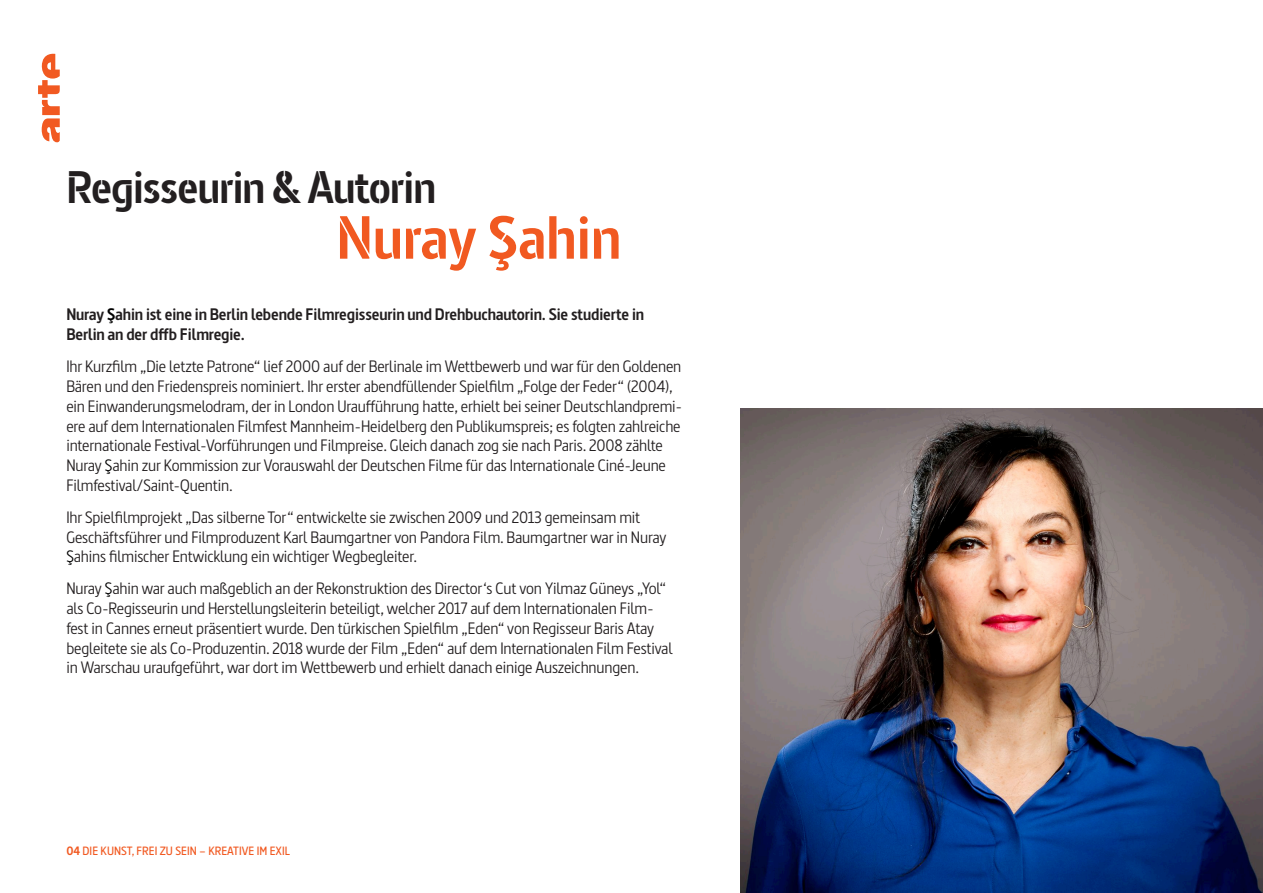
<style>
.page{position:relative;width:1263px;height:893px;background:#fff}
.page>*{position:absolute;margin:0;border:0;box-sizing:border-box;transform-origin:0 0}
.t1{font:700 60px "Barna Stencil";color:#f15921}
.t2{font:700 45px "Barna Stencil";letter-spacing:-.02em;color:#231f20}
.t3{font:16.5px/19.8px "Barna";letter-spacing:-.01em;color:#231f20}
.t4{font:700 16.5px/19.8px "Barna";letter-spacing:-.01em;color:#231f20}
.t5{font:600 12px "Barna";color:#f15921}
.s1{color:#000}
.s2{font-weight:700}
</style>
<div class="page">
<svg style="left:38px;top:53px;width:22px;height:89px"></svg>
<img style="left:740px;top:409px;width:523px;height:484px">
<p class="t2" style="left:66px;top:160px;width:371px">Regisseurin &amp; Autorin</p>
<p class="t1" style="left:336px;top:202px;width:286px">Nuray Şahin</p>
<p class="t4" style="left:66px;top:305px;width:579px">Nuray <span class="s1">Ş</span>ahin ist eine in Berlin lebende Filmregisseurin und Drehbuchautorin. Sie studierte in<br>Berlin an der dffb Filmregie.</p>
<p class="t3" style="left:66px;top:356px;width:617px">Ihr Kurzfilm „Die letzte Patrone“ lief 2000 auf der Berlinale im Wettbewerb und war für den Goldenen Bären und den Friedenspreis nominiert. Ihr erster abendfüllender Spielfilm „Folge der Feder“ (2004), ein Einwanderungsmelodram, der in London Uraufführung hatte, erhielt bei seiner Deutschlandpremi&shy;ere auf dem Internationalen Filmfest Mannheim-Heidelberg den Publikumspreis; es folgten zahlreiche internationale Festival-Vorführungen und Filmpreise. Gleich danach zog sie nach Paris. 2008 zählte Nuray <span class="s1">Ş</span>ahin zur Kommission zur Vorauswahl der Deutschen Filme für das Internationale Ciné-Jeune Filmfestival/Saint-Quentin.</p>
<p class="t3" style="left:66px;top:507px;width:602px">Ihr Spielfilmprojekt „Das silberne Tor“ entwickelte sie zwischen 2009 und 2013 gemeinsam mit<br>Geschäftsführer und Filmproduzent Karl Baumgartner von Pandora Film. Baumgartner war in Nuray<br><span class="s1">Ş</span>ahins filmischer Entwicklung ein wichtiger Wegbegleiter.</p>
<p class="t3" style="left:66px;top:578px;width:608px">Nuray <span class="s1">Ş</span>ahin war auch maßgeblich an der Rekonstruktion des Director‘s Cut von Yilmaz Güneys „Yol“ als Co-Regisseurin und Herstellungsleiterin beteiligt, welcher 2017 auf dem Internationalen Film&shy;fest in Cannes erneut präsentiert wurde. Den türkischen Spielfilm „Eden“ von Regisseur Baris Atay begleitete sie als Co-Produzentin. 2018 wurde der Film „Eden“ auf dem Internationalen Film Festival in Warschau uraufgeführt, war dort im Wettbewerb und erhielt danach einige Auszeichnungen.</p>
<p class="t5" style="left:66px;top:843px;width:225px"><span class="s2">04</span> DIE KUNST, FREI ZU SEIN – KREATIVE IM EXIL</p>
</div>
